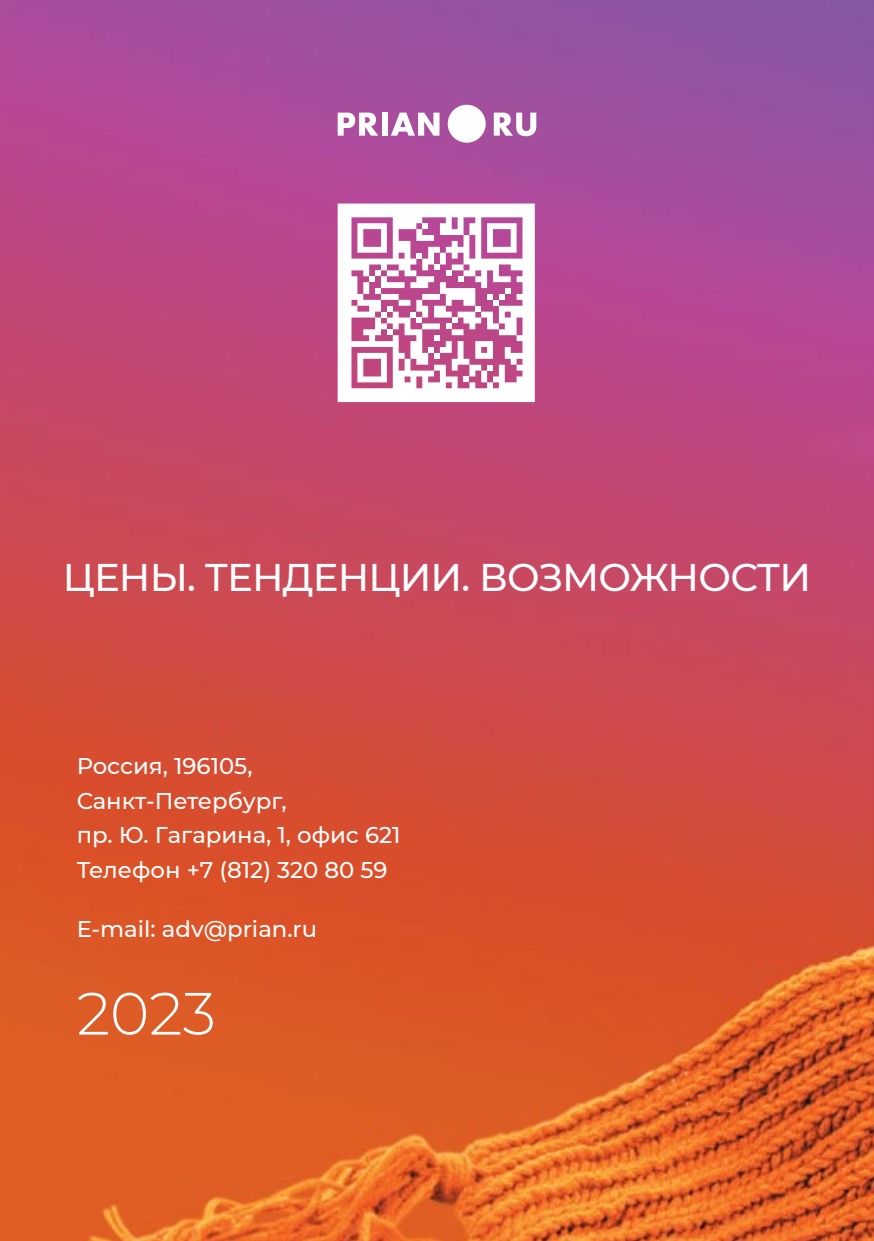
<style>
.page{position:relative;width:874px;height:1241px;background:#fff}
.page>*{position:absolute;margin:0;border:0;box-sizing:border-box;transform-origin:0 0}
.t1{font:300 59.5px "Montserrat";color:#fff}
.t2{font:500 38.5px "Montserrat";letter-spacing:-.02em;color:#fff}
.t3{font:500 22.75px/34.3px "Montserrat";color:#fff}
</style>
<div class="page">
<img style="left:0;top:0;width:873px;height:1240px">
<svg style="left:337px;top:113px;width:41px;height:23px"></svg>
<div style="left:381px;top:113px;width:6px;height:23px;background:#fff"></div>
<svg style="left:390px;top:113px;width:49px;height:23px"></svg>
<svg style="left:493px;top:113px;width:43px;height:23px"></svg>
<div style="left:447px;top:105px;width:38px;height:38px;background:#fff;border-radius:50%"></div>
<svg style="left:337px;top:203px;width:197px;height:199px"></svg>
<h2 class="t2" style="left:63px;top:550px;width:749px">ЦЕНЫ. ТЕНДЕНЦИИ. ВОЗМОЖНОСТИ</h2>
<p class="t3" style="left:77px;top:748px;width:325px">Россия, 196105,<br>Санкт-Петербург,<br>пр. Ю. Гагарина, 1, офис 621<br>Телефон +7 (812) 320 80 59</p>
<p class="t3" style="left:77px;top:910px;width:242px">E-mail: adv@prian.ru</p>
<h1 class="t1" style="left:77px;top:972px;width:141px">2023</h1>
</div>
